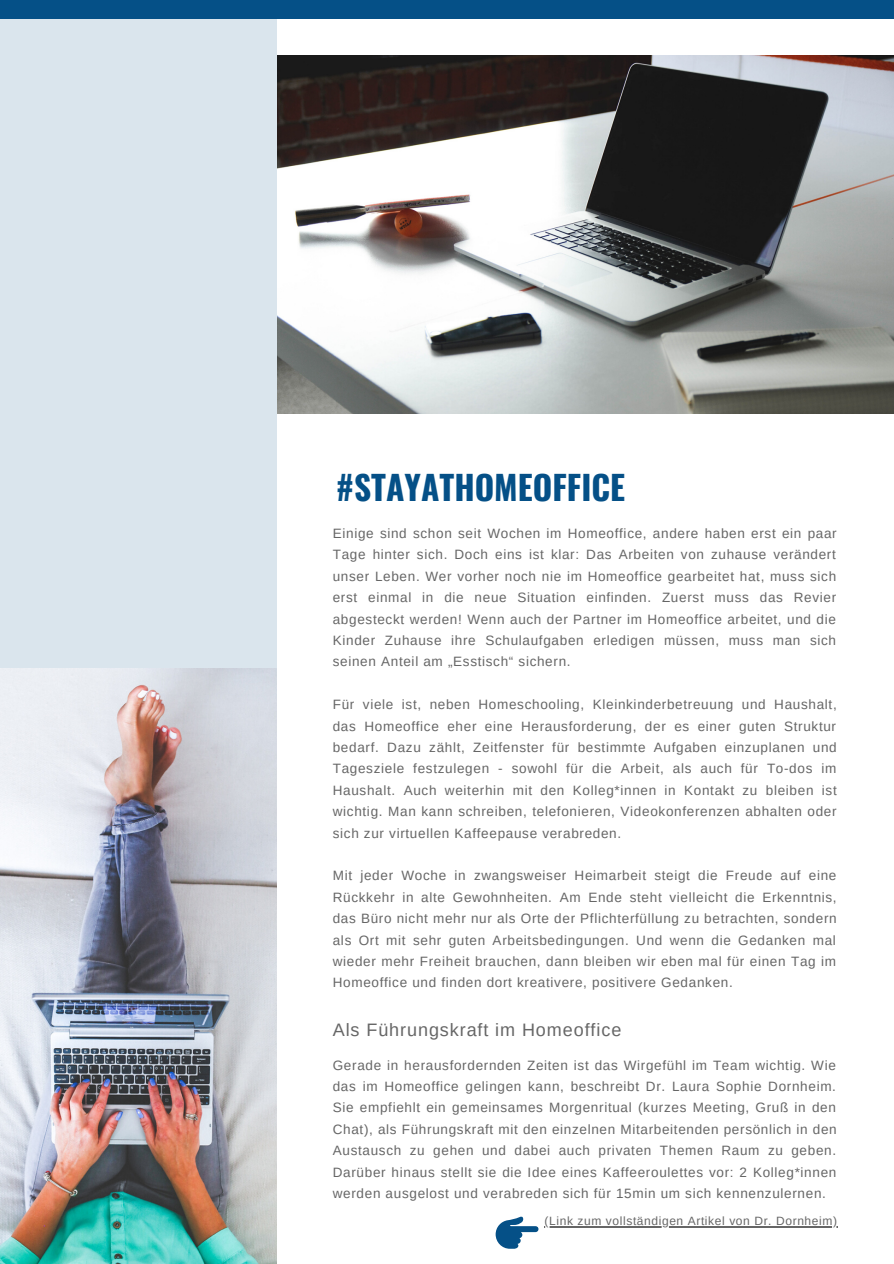
<style>
.page{position:relative;width:894px;height:1264px;background:#fff}
.page>*{position:absolute;margin:0;border:0;box-sizing:border-box;transform-origin:0 0}
.t1{font:700 33.45px "Oswald";color:#055087}
.t2{font:18px "Arimo";letter-spacing:.05em;color:#666}
.t3{font:13.5px/21.5px "Arimo";letter-spacing:.05em;color:#666;text-align:justify}
.t4{font:12px "Arimo";letter-spacing:.05em;color:#666}
</style>
<div class="page">
<div style="left:0;top:19px;width:276px;height:743px;background:#dae5ed"></div>
<img style="left:277px;top:55px;width:616px;height:358px">
<div style="left:0;top:0;width:893px;height:19px;background:#055087"></div>
<img style="left:0;top:669px;width:276px;height:594px">
<hr style="left:544px;top:1226px;width:293px;height:1px;background:#666">
<svg style="left:495px;top:1216px;width:43px;height:32px"></svg>
<h1 class="t1" style="left:336px;top:461px;width:290px">#STAYATHOMEOFFICE</h1>
<p class="t3" style="left:333px;top:522px;width:505px">Einige sind schon seit Wochen im Homeoffice, andere haben erst ein paar Tage hinter sich. Doch eins ist klar: Das Arbeiten von zuhause verändert unser Leben. Wer vorher noch nie im Homeoffice gearbeitet hat, muss sich erst einmal in die neue Situation einfinden. Zuerst muss das Revier abgesteckt werden! Wenn auch der Partner im Homeoffice arbeitet, und die Kinder Zuhause ihre Schulaufgaben erledigen müssen, muss man sich seinen Anteil am „Esstisch“ sichern.</p>
<p class="t3" style="left:333px;top:693px;width:505px">Für viele ist, neben Homeschooling, Kleinkinderbetreuung und Haushalt, das Homeoffice eher eine Herausforderung, der es einer guten Struktur bedarf. Dazu zählt, Zeitfenster für bestimmte Aufgaben einzuplanen und Tagesziele festzulegen - sowohl für die Arbeit, als auch für To-dos im Haushalt. Auch weiterhin mit den Kolleg*innen in Kontakt zu bleiben ist wichtig. Man kann schreiben, telefonieren, Videokonferenzen abhalten oder sich zur virtuellen Kaffeepause verabreden.</p>
<p class="t3" style="left:333px;top:864px;width:505px">Mit jeder Woche in zwangsweiser Heimarbeit steigt die Freude auf eine Rückkehr in alte Gewohnheiten. Am Ende steht vielleicht die Erkenntnis, das Büro nicht mehr nur als Orte der Pflichterfüllung zu betrachten, sondern als Ort mit sehr guten Arbeitsbedingungen. Und wenn die Gedanken mal wieder mehr Freiheit brauchen, dann bleiben wir eben mal für einen Tag im Homeoffice und finden dort kreativere, positivere Gedanken.</p>
<h2 class="t2" style="left:333px;top:1019px;width:290px">Als Führungskraft im Homeoffice</h2>
<p class="t3" style="left:333px;top:1054px;width:505px">Gerade in herausfordernden Zeiten ist das Wirgefühl im Team wichtig. Wie das im Homeoffice gelingen kann, beschreibt Dr. Laura Sophie Dornheim.<br>Sie empfiehlt ein gemeinsames Morgenritual (kurzes Meeting, Gruß in den Chat), als Führungskraft mit den einzelnen Mitarbeitenden persönlich in den Austausch zu gehen und dabei auch privaten Themen Raum zu geben.<br>Darüber hinaus stellt sie die Idee eines Kaffeeroulettes vor: 2 Kolleg*innen werden ausgelost und verabreden sich für 15min um sich kennenzulernen.</p>
<p class="t4" style="left:544px;top:1214px;width:294px">(Link zum vollständigen Artikel von Dr. Dornheim)</p>
</div>
